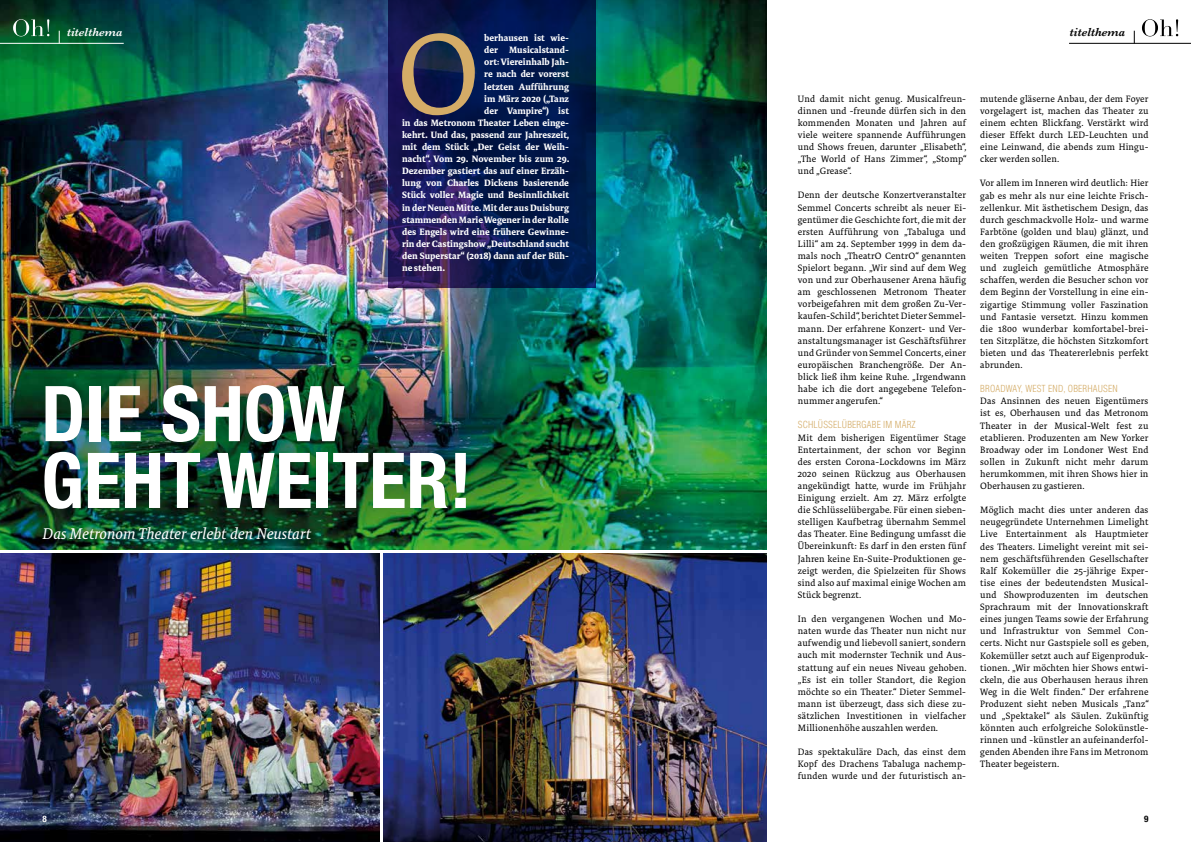
<style>
.page{position:relative;width:1191px;height:842px;background:#fff}
.page>*{position:absolute;margin:0;border:0;box-sizing:border-box;transform-origin:0 0}
.t1{font:117.9px "Tundra Pro";color:#d4ac67}
.t2{font:700 condensed 77.1px/66.8px "Helvetica Neue";color:#fff}
.t3{font:italic 16px "Tundra Pro";color:#fff}
.t4{font:italic 600 12px "Baskerville";color:#fff}
.t5{font:italic 600 12px "Baskerville";color:#000}
.t6{font:9.5px/12.1px "Tundra Pro";letter-spacing:.015em;color:#000;text-align:justify}
.t7{font:700 9.5px "Tundra Pro";color:#fff}
.t8{font:300 condensed 9.5px "Helvetica";letter-spacing:.015em;color:#d4ac67}
.t9{font:700 condensed 9px "Helvetica Neue";color:#fff}
.t10{font:700 condensed 9px "Helvetica Neue";color:#000}
</style>
<div class="page">
<img style="left:0;top:0;width:767px;height:549px">
<img style="left:0;top:356px;width:595px;height:189px">
<img style="left:40px;top:523px;width:278px;height:24px">
<svg style="left:388px;top:0;width:207px;height:288px;background:#0a184e"></svg>
<img style="left:0;top:553px;width:379px;height:289px">
<img style="left:384px;top:553px;width:383px;height:289px">
<svg style="left:59px;top:31px;width:1px;height:12px"></svg>
<svg style="left:13px;top:19px;width:36px;height:17px"></svg>
<hr style="left:0;top:43px;width:124px;height:1px;background:#fff">
<hr style="left:1069px;top:43px;width:122px;height:1px;background:#000">
<svg style="left:1134px;top:31px;width:1px;height:12px"></svg>
<svg style="left:1142px;top:19px;width:36px;height:17px"></svg>
<p class="t4" style="left:67px;top:24px;width:57px">titelthema</p>
<h1 class="t1" style="left:396px;top:2px;width:86px">O</h1>
<p class="t7" style="left:484px;top:32px;width:86px">berhausen ist wie-</p>
<p class="t7" style="left:484px;top:44px;width:86px">der Musicalstand-</p>
<p class="t7" style="left:484px;top:56px;width:86px">ort: Viereinhalb Jah-</p>
<p class="t7" style="left:484px;top:68px;width:86px">re nach der vorerst</p>
<p class="t7" style="left:484px;top:80px;width:86px">letzten Aufführung</p>
<p class="t7" style="left:484px;top:92px;width:86px">im März 2020 („Tanz</p>
<p class="t7" style="left:484px;top:104px;width:86px">der Vampire“) ist</p>
<p class="t7" style="left:402px;top:117px;width:168px">in das Metronom Theater Leben einge-</p>
<p class="t7" style="left:402px;top:129px;width:169px">kehrt. Und das, passend zur Jahreszeit,</p>
<p class="t7" style="left:402px;top:141px;width:168px">mit dem Stück „Der Geist der Weih-</p>
<p class="t7" style="left:402px;top:153px;width:169px">nacht“. Vom 29. November bis zum 29.</p>
<p class="t7" style="left:402px;top:165px;width:168px">Dezember gastiert das auf einer Erzäh-</p>
<p class="t7" style="left:402px;top:177px;width:168px">lung von Charles Dickens basierende</p>
<p class="t7" style="left:402px;top:189px;width:168px">Stück voller Magie und Besinnlichkeit</p>
<p class="t7" style="left:402px;top:201px;width:168px">in der Neuen Mitte. Mit der aus Duisburg</p>
<p class="t7" style="left:402px;top:213px;width:168px">stammenden Marie Wegener in der Rolle</p>
<p class="t7" style="left:402px;top:225px;width:168px">des Engels wird eine frühere Gewinne-</p>
<p class="t7" style="left:402px;top:238px;width:168px">rin der Castingshow „Deutschland sucht</p>
<p class="t7" style="left:402px;top:250px;width:168px">den Superstar“ (2018) dann auf der Büh-</p>
<p class="t7" style="left:402px;top:262px;width:45px">ne stehen.</p>
<h2 class="t2" style="left:41px;top:375px;width:432px">DIE SHOW<br>GEHT WEITER!</h2>
<h3 class="t3" style="left:43px;top:523px;width:270px">Das Metronom Theater erlebt den Neustart</h3>
<p class="t9" style="left:43px;top:811px;width:6px">8</p>
<p class="t5" style="left:1070px;top:24px;width:57px">titelthema</p>
<p class="t6" style="left:798px;top:93px;width:170px">Und damit nicht genug. Musicalfreun&shy;dinnen und -freunde dürfen sich in den kommenden Monaten und Jahren auf viele weitere spannende Aufführungen und Shows freuen, darunter „Elisabeth“, „The World of Hans Zimmer“, „Stomp“ und „Grease“.</p>
<p class="t6" style="left:798px;top:189px;width:170px">Denn der deutsche Konzertveranstalter Semmel Concerts schreibt als neuer Ei&shy;gentümer die Geschichte fort, die mit der ersten Aufführung von „Tabaluga und Lilli“ am 24. September 1999 in dem da&shy;mals noch „TheatrO CentrO“ genannten Spielort begann. „Wir sind auf dem Weg von und zur Oberhausener Arena häufig am geschlossenen Metronom Theater vorbeigefahren mit dem großen Zu-Ver&shy;kaufen-Schild“, berichtet Dieter Semmel&shy;mann. Der erfahrene Konzert- und Ver&shy;anstaltungsmanager ist Geschäftsführer und Gründer von Semmel Concerts, einer europäischen Branchengröße. Der An&shy;blick ließ ihm keine Ruhe. „Irgendwann habe ich die dort angegebene Telefon&shy;nummer angerufen.“</p>
<p class="t8" style="left:798px;top:419px;width:119px">SCHLÜSSELÜBERGABE IM MÄRZ</p>
<p class="t6" style="left:798px;top:431px;width:170px">Mit dem bisherigen Eigentümer Stage Entertainment, der schon vor Beginn des ersten Corona-Lockdowns im März 2020 seinen Rückzug aus Oberhausen angekündigt hatte, wurde im Frühjahr Einigung erzielt. Am 27. März erfolgte die Schlüsselübergabe. Für einen sieben&shy;stelligen Kaufbetrag übernahm Semmel das Theater. Eine Bedingung umfasst die Übereinkunft: Es darf in den ersten fünf Jahren keine En-Suite-Produktionen ge&shy;zeigt werden, die Spielzeiten für Shows sind also auf maximal einige Wochen am Stück begrenzt.</p>
<p class="t6" style="left:798px;top:613px;width:170px">In den vergangenen Wochen und Mo&shy;naten wurde das Theater nun nicht nur aufwendig und liebevoll saniert, sondern auch mit modernster Technik und Aus&shy;stattung auf ein neues Niveau gehoben. „Es ist ein toller Standort, die Region möchte so ein Theater.“ Dieter Semmel&shy;mann ist überzeugt, dass sich diese zu&shy;sätzlichen Investitionen in vielfacher Millionenhöhe auszahlen werden.</p>
<p class="t6" style="left:798px;top:746px;width:170px">Das spektakuläre Dach, das einst dem Kopf des Drachens Tabaluga nachemp&shy;funden wurde und der futuristisch an-</p>
<p class="t6" style="left:980px;top:93px;width:170px">mutende gläserne Anbau, der dem Foyer vorgelagert ist, machen das Theater zu einem echten Blickfang. Verstärkt wird dieser Effekt durch LED-Leuchten und eine Leinwand, die abends zum Hingu&shy;cker werden sollen.</p>
<p class="t6" style="left:980px;top:177px;width:170px">Vor allem im Inneren wird deutlich: Hier gab es mehr als nur eine leichte Frisch&shy;zellenkur. Mit ästhetischem Design, das durch geschmackvolle Holz- und warme Farbtöne (golden und blau) glänzt, und den großzügigen Räumen, die mit ihren weiten Treppen sofort eine magische und zugleich gemütliche Atmosphäre schaffen, werden die Besucher schon vor dem Beginn der Vorstellung in eine ein&shy;zigartige Stimmung voller Faszination und Fantasie versetzt. Hinzu kommen die 1800 wunderbar komfortabel-brei&shy;ten Sitzplätze, die höchsten Sitzkomfort bieten und das Theatererlebnis perfekt abrunden.</p>
<p class="t8" style="left:980px;top:383px;width:139px">BROADWAY, WEST END, OBERHAUSEN</p>
<p class="t6" style="left:980px;top:395px;width:170px">Das Ansinnen des neuen Eigentümers ist es, Oberhausen und das Metronom Theater in der Musical-Welt fest zu etablieren. Produzenten am New Yorker Broadway oder im Londoner West End sollen in Zukunft nicht mehr darum herumkommen, mit ihren Shows hier in Oberhausen zu gastieren.</p>
<p class="t6" style="left:980px;top:504px;width:170px">Möglich macht dies unter anderen das neugegründete Unternehmen Limelight Live Entertainment als Hauptmieter des Theaters. Limelight vereint mit sei&shy;nem geschäftsführenden Gesellschafter Ralf Kokemüller die 25-jährige Exper&shy;tise eines der bedeutendsten Musical&shy;und Showproduzenten im deutschen Sprachraum mit der Innovationskraft eines jungen Teams sowie der Erfahrung und Infrastruktur von Semmel Con&shy;certs. Nicht nur Gastspiele soll es geben, Kokemüller setzt auch auf Eigenproduk&shy;tionen. „Wir möchten hier Shows entwi&shy;ckeln, die aus Oberhausen heraus ihren Weg in die Welt finden.“ Der erfahrene Produzent sieht neben Musicals „Tanz“ und „Spektakel“ als Säulen. Zukünftig könnten auch erfolgreiche Solokünstle&shy;rinnen und -künstler an aufeinanderfol&shy;genden Abenden ihre Fans im Metronom Theater begeistern.</p>
<p class="t10" style="left:1144px;top:811px;width:6px">9</p>
</div>
